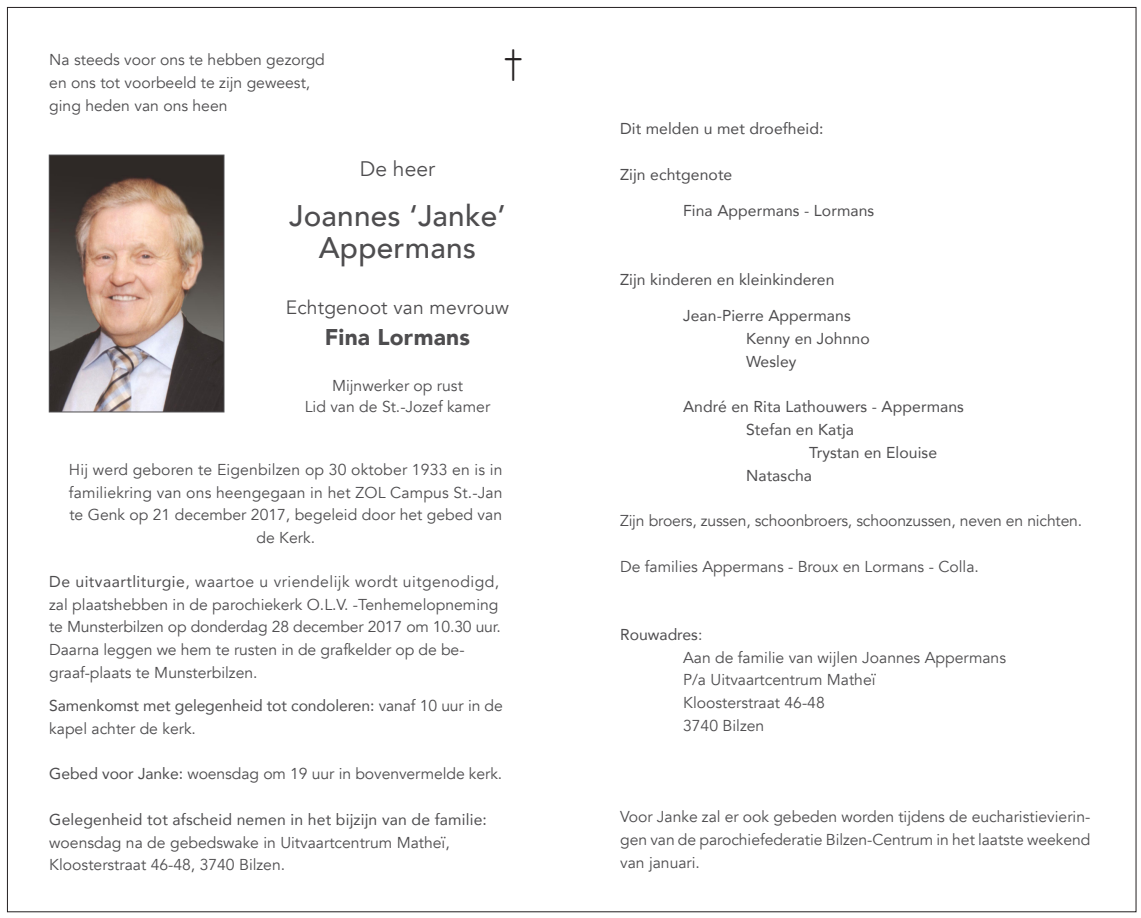
<style>
.page{position:relative;width:1141px;height:918px;background:#fff}
.page>*{position:absolute;margin:0;border:0;box-sizing:border-box;transform-origin:0 0}
.t1{font:47.25px "Courier New";color:#231f20}
.t2{font:500 29.75px "Avenir";letter-spacing:.01em;color:#4e4d4f}
.t3{font:900 22.75px "Avenir";letter-spacing:.01em;color:#4e4d4f}
.t4{font:21px "Avenir";color:#4e4d4f}
.t5{font:19.25px "Avenir";letter-spacing:.01em;color:#4e4d4f}
.t6{font:15.75px/22.8px "Avenir";color:#4e4d4f}
.t7{font:15.75px/22.8px "Avenir";letter-spacing:.005em;color:#4e4d4f}
.t8{font:15.75px "Avenir";letter-spacing:.03em;color:#4e4d4f}
.s1{font-style:inherit}
</style>
<div class="page">
<img style="left:51px;top:157px;width:171px;height:253px">
<div style="left:49px;top:155px;width:175px;height:257px;border:1px solid #4e4d4f"></div>
<p class="t6" style="left:49px;top:49px;width:277px">Na steeds voor ons te hebben gezorgd</p>
<p class="t6" style="left:49px;top:71px;width:263px">en ons tot voorbeeld te zijn geweest,</p>
<p class="t6" style="left:49px;top:94px;width:180px">ging heden van ons heen</p>
<p class="t1" style="left:499px;top:34px;width:30px">†</p>
<p class="t4" style="left:360px;top:156px;width:77px">De heer</p>
<p class="t2" style="left:289px;top:190px;width:218px">Joannes ‘Janke’</p>
<p class="t2" style="left:319px;top:222px;width:159px">Appermans</p>
<p class="t5" style="left:286px;top:296px;width:225px">Echtgenoot van mevrouw</p>
<p class="t3" style="left:325px;top:318px;width:147px">Fina Lormans</p>
<p class="t6" style="left:332px;top:374px;width:132px">Mijnwerker op rust</p>
<p class="t6" style="left:305px;top:395px;width:187px">Lid van de St.-Jozef kamer</p>
<p class="t6" style="left:69px;top:458px;width:435px">Hij werd geboren te Eigenbilzen op 30 oktober 1933 en is in</p>
<p class="t6" style="left:69px;top:481px;width:435px">familiekring van ons heengegaan in het ZOL Campus St.-Jan</p>
<p class="t6" style="left:69px;top:504px;width:434px">te Genk op 21 december 2017, begeleid door het gebed van</p>
<p class="t6" style="left:256px;top:526px;width:60px">de Kerk.</p>
<p class="t8" style="left:49px;top:572px;width:452px"><span class="s1">De uitvaartliturgie</span>, waartoe u vriendelijk wordt uitgenodigd,</p>
<p class="t6" style="left:49px;top:593px;width:451px">zal plaatshebben in de parochiekerk O.L.V. -Tenhemelopneming</p>
<p class="t6" style="left:49px;top:616px;width:453px">te Munsterbilzen op donderdag 28 december 2017 om 10.30 uur.</p>
<p class="t6" style="left:49px;top:638px;width:417px">Daarna leggen we hem te rusten in de grafkelder op de be&shy;graaf-plaats te Munsterbilzen.</p>
<p class="t7" style="left:49px;top:694px;width:455px">Samenkomst met gelegenheid tot condoleren: <span class="s1">vanaf 10 uur in de kapel achter de kerk.</span></p>
<p class="t6" style="left:49px;top:763px;width:454px"><span class="s1">Gebed voor Janke:</span> woensdag om 19 uur in bovenvermelde kerk.</p>
<p class="t7" style="left:49px;top:807px;width:439px">Gelegenheid tot afscheid nemen in het bijzijn van de familie:</p>
<p class="t6" style="left:49px;top:831px;width:402px">woensdag na de gebedswake in Uitvaartcentrum Matheï,</p>
<p class="t6" style="left:49px;top:854px;width:237px">Kloosterstraat 46-48, 3740 Bilzen.</p>
<p class="t7" style="left:620px;top:117px;width:205px">Dit melden u met droefheid:</p>
<p class="t7" style="left:620px;top:162px;width:114px">Zijn echtgenote</p>
<p class="t7" style="left:683px;top:199px;width:193px">Fina Appermans - Lormans</p>
<p class="t7" style="left:620px;top:267px;width:216px">Zijn kinderen en kleinkinderen</p>
<p class="t7" style="left:683px;top:304px;width:169px">Jean-Pierre Appermans</p>
<p class="t7" style="left:746px;top:327px;width:125px">Kenny en Johnno</p>
<p class="t7" style="left:746px;top:349px;width:52px">Wesley</p>
<p class="t7" style="left:683px;top:395px;width:282px">André en Rita Lathouwers - Appermans</p>
<p class="t7" style="left:746px;top:418px;width:109px">Stefan en Katja</p>
<p class="t7" style="left:809px;top:440px;width:130px">Trystan en Elouise</p>
<p class="t7" style="left:746px;top:463px;width:67px">Natascha</p>
<p class="t6" style="left:620px;top:509px;width:464px">Zijn broers, zussen, schoonbroers, schoonzussen, neven en nichten.</p>
<p class="t6" style="left:620px;top:555px;width:360px">De families Appermans - Broux en Lormans - Colla.</p>
<p class="t7" style="left:620px;top:622px;width:84px">Rouwadres<span class="s1">:</span></p>
<p class="t6" style="left:683px;top:646px;width:324px">Aan de familie van wijlen Joannes Appermans</p>
<p class="t6" style="left:683px;top:669px;width:194px">P/a Uitvaartcentrum Matheï</p>
<p class="t6" style="left:683px;top:691px;width:143px">Kloosterstraat 46-48</p>
<p class="t6" style="left:683px;top:714px;width:83px">3740 Bilzen</p>
<p class="t6" style="left:620px;top:805px;width:472px;text-align:justify">Voor Janke zal er ook gebeden worden tijdens de eucharistievierin&shy;gen van de parochiefederatie Bilzen-Centrum in het laatste weekend van januari.</p>
</div>
